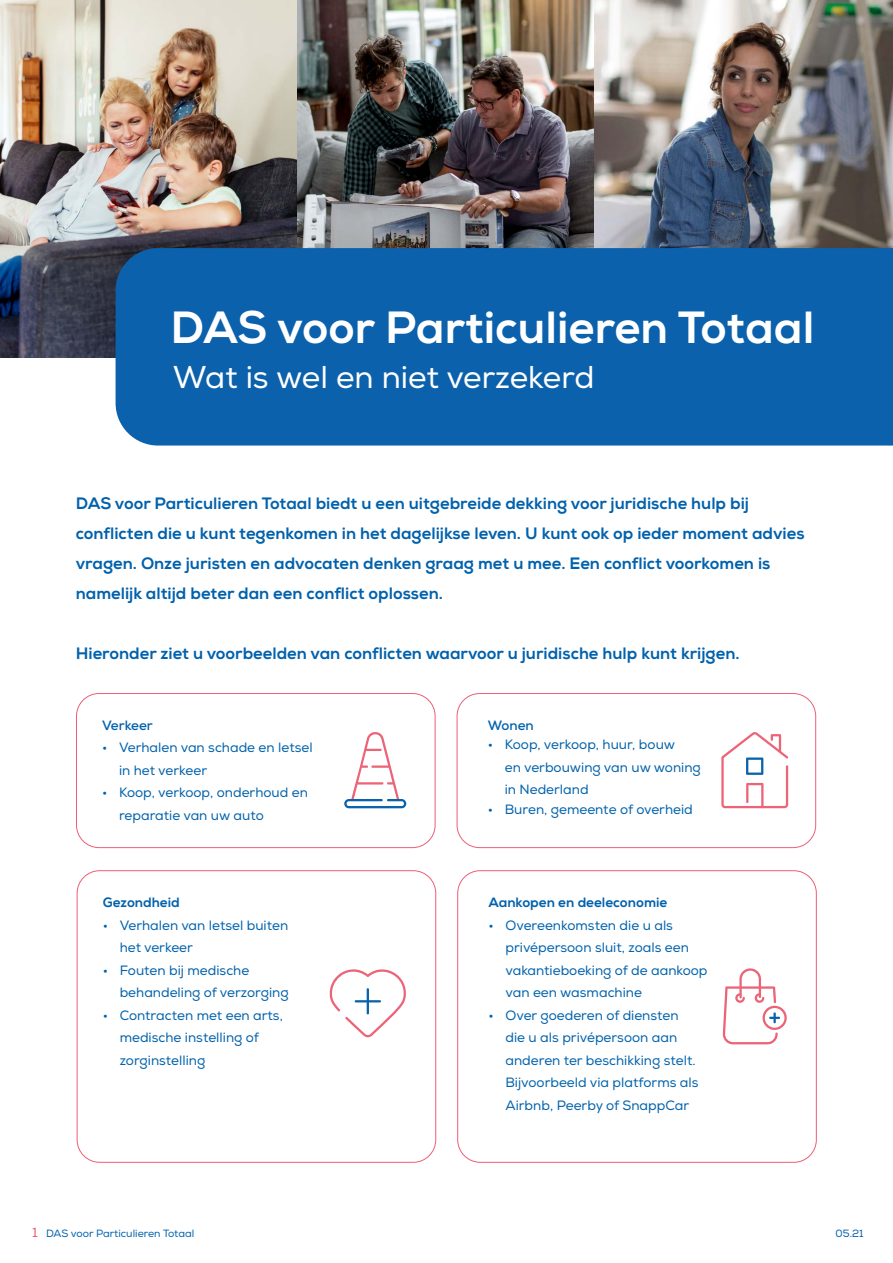
<style>
.page{position:relative;width:893px;height:1263px;background:#fff}
.page>*{position:absolute;margin:0;border:0;box-sizing:border-box;transform-origin:0 0}
.t1{font:800 45px "Nexa";color:#fff}
.t2{font:31.5px "Nexa";color:#fff}
.t3{font:800 16.5px/30px "Nexa";color:#0061ad}
.t4{font:13.5px/22.5px "Nexa";color:#0062ac}
.t5{font:800 13.5px "Nexa";color:#0061ad}
.t6{font:700 13.5px "Nexa";color:#0061ad}
.t7{font:700 13.5px "Nexa";color:#0062ac}
.t8{font:10.5px "Nexa";color:#0061ad}
.s1{font-size:13.5px;color:#ec5f75}
</style>
<div class="page">
<img style="left:0;top:0;width:298px;height:357px">
<img style="left:298px;top:0;width:297px;height:248px">
<img style="left:595px;top:0;width:298px;height:248px">
<div style="left:116px;top:248px;width:777px;height:198px;background:#0c61ac"></div>
<div style="left:76px;top:693px;width:359px;height:155px;border:1px solid #ec5f75;border-radius:23px"></div>
<div style="left:457px;top:693px;width:359px;height:155px;border:1px solid #ec5f75;border-radius:23px"></div>
<div style="left:77px;top:870px;width:359px;height:293px;border:1px solid #ec5f75;border-radius:23px"></div>
<div style="left:457px;top:870px;width:360px;height:293px;border:1px solid #ec5f75;border-radius:23px"></div>
<svg style="left:722px;top:968px;width:65px;height:76px"></svg>
<svg style="left:329px;top:969px;width:77px;height:68px"></svg>
<svg style="left:344px;top:732px;width:62px;height:76px"></svg>
<svg style="left:721px;top:732px;width:68px;height:76px"></svg>
<h1 class="t1" style="left:171px;top:300px;width:645px">DAS voor Particulieren Totaal</h1>
<h2 class="t2" style="left:173px;top:358px;width:423px">Wat is wel en niet verzekerd</h2>
<p class="t3" style="left:76px;top:489px;width:730px">DAS voor Particulieren Totaal biedt u een uitgebreide dekking voor juridische hulp bij conflicten die u kunt tegenkomen in het dagelijkse leven. U kunt ook op ieder moment advies vragen. Onze juristen en advocaten denken graag met u mee. Een conflict voorkomen is namelijk altijd beter dan een conflict oplossen.</p>
<p class="t3" style="left:76px;top:639px;width:665px">Hieronder ziet u voorbeelden van conflicten waarvoor u juridische hulp kunt krijgen.</p>
<p class="t6" style="left:102px;top:716px;width:52px">Verkeer</p>
<p class="t4" style="left:119px;top:737px;width:195px;text-indent:-17px">• Verhalen van schade en letsel in het verkeer</p>
<p class="t4" style="left:119px;top:782px;width:190px;text-indent:-17px">• Koop, verkoop, onderhoud en reparatie van uw auto</p>
<p class="t5" style="left:103px;top:894px;width:79px">Gezondheid</p>
<p class="t4" style="left:120px;top:914px;width:170px;text-indent:-17px">• Verhalen van letsel buiten het verkeer</p>
<p class="t4" style="left:120px;top:959px;width:170px;text-indent:-17px">• Fouten bij medische behandeling of verzorging</p>
<p class="t4" style="left:120px;top:1004px;width:165px;text-indent:-17px">• Contracten met een arts, medische instelling of zorginstelling</p>
<p class="t7" style="left:488px;top:716px;width:48px">Wonen</p>
<p class="t4" style="left:505px;top:734px;width:197px;text-indent:-17px">• Koop, verkoop, huur, bouw<br>en verbouwing van uw woning in Nederland</p>
<p class="t4" style="left:488px;top:798px;width:206px">• Buren, gemeente of overheid</p>
<p class="t5" style="left:488px;top:894px;width:180px">Aankopen en deeleconomie</p>
<p class="t4" style="left:505px;top:914px;width:204px;text-indent:-17px">• Overeenkomsten die u als privépersoon sluit, zoals een vakantieboeking of de aankoop van een wasmachine</p>
<p class="t4" style="left:505px;top:1004px;width:195px;text-indent:-17px">• Over goederen of diensten die u als privépersoon aan anderen ter beschikking stelt.<br>Bijvoorbeeld via platforms als<br>Airbnb, Peerby of SnappCar</p>
<p class="t8" style="left:32px;top:1227px;width:164px"><span class="s1">1</span> DAS voor Particulieren Totaal</p>
<p class="t8" style="left:836px;top:1227px;width:30px">05.21</p>
</div>
